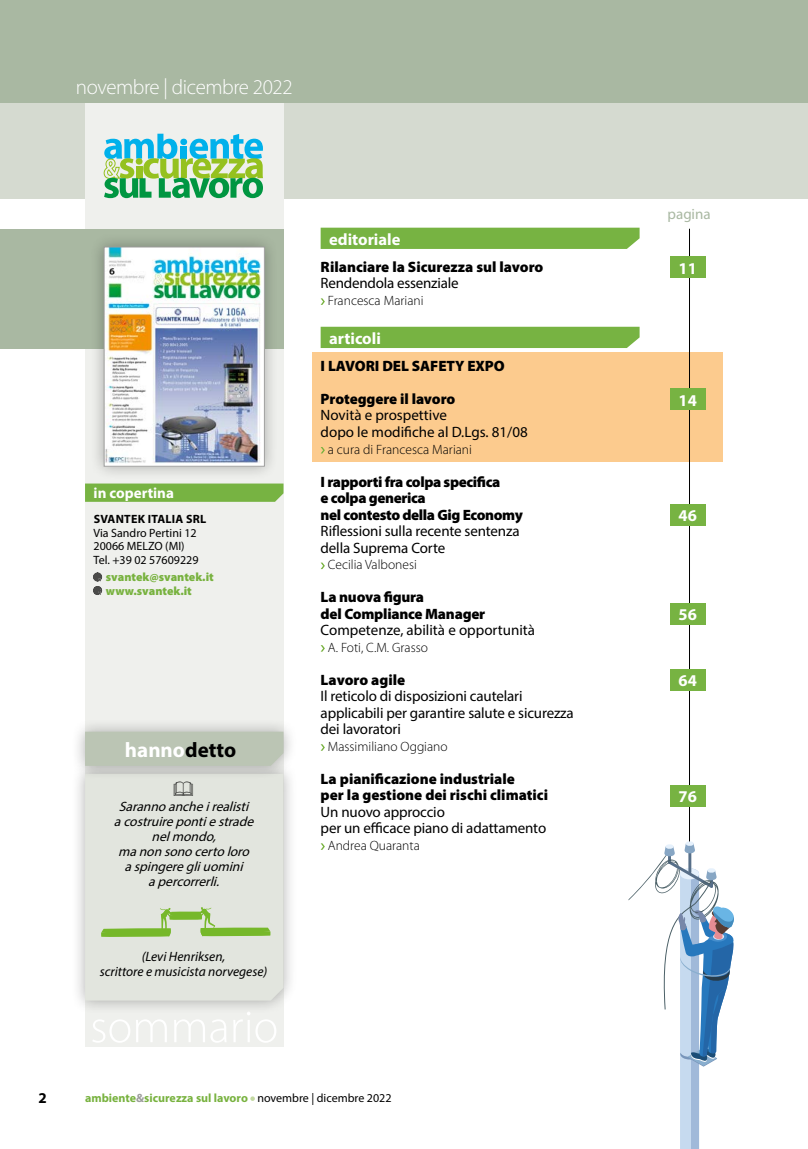
<style>
.page{position:relative;width:808px;height:1149px;background:#fff}
.page>*{position:absolute;margin:0;border:0;box-sizing:border-box;transform-origin:0 0}
.t1{font:300 21px "Myriad Pro";letter-spacing:-.02em;color:#fff}
.t2{font:700 21px "Myriad Pro";color:#fff}
.t3{font:700 16.5px "Myriad Pro";color:#fff}
.t4{font:15px/16.5px "Myriad Pro";letter-spacing:-.01em;color:#000}
.t5{font:900 15px/16.5px "Myriad Pro";letter-spacing:-.005em;color:#000}
.t6{font:900 15px/16.5px "Myriad Pro";letter-spacing:-.025em;color:#000}
.t7{font:700 15px "Myriad Pro";color:#fff}
.t8{font:15px "Myriad Pro";color:#a9b8a2}
.t9{font:700 15px "Myriad Pro";color:#000}
.t10{font:300 13.5px "Myriad Pro";color:#000}
.t11{font:italic 13.5px/15px "Myriad Pro";color:#000;text-align:center}
.t12{font:italic 13.5px/15px "Myriad Pro";color:#000;text-align:center}
.t13{font:12px/13.5px "Myriad Pro";color:#000}
.t14{font:700 12px "Myriad Pro";color:#78b23f}
.t15{font:900 12px/13.5px "Myriad Pro";color:#78b23f}
.t16{font:700 12px "Myriad Pro";letter-spacing:.02em;color:#000}
.s1{color:#000}
.s2{color:#9d9d9c}
.s3{font-weight:400;color:#000}
</style>
<div class="page">
<svg style="left:250px;top:1096px;width:5px;height:4px"></svg>
<div style="left:312px;top:352px;width:411px;height:110px;background:#fccb8e"></div>
<hr style="left:689px;top:229px;width:1px;height:620px;background:#000">
<div style="left:0;top:102px;width:808px;height:96px;background:#d5dad0"></div>
<div style="left:85px;top:43px;width:198px;height:1003px;background:#eff0ed"></div>
<div style="left:0;top:0;width:808px;height:102px;background:#a9b8a2"></div>
<svg style="left:93px;top:572px;width:9px;height:22px"></svg>
<div style="left:85px;top:483px;width:198px;height:18px;background:#77b342"></div>
<div style="left:0;top:229px;width:283px;height:119px;background:#a9b8a2"></div>
<div style="left:90px;top:232px;width:189px;height:248px;background:#000;opacity:.3"></div>
<img style="left:106px;top:249px;width:157px;height:215px">
<div style="left:104px;top:247px;width:161px;height:219px;border:1px solid #9d9d9c"></div>
<svg style="left:174px;top:1014px;width:102px;height:28px"></svg>
<svg style="left:93px;top:1019px;width:74px;height:23px"></svg>
<svg style="left:104px;top:134px;width:159px;height:64px"></svg>
<svg style="left:321px;top:227px;width:318px;height:22px;background:#7cb649"></svg>
<div style="left:670px;top:257px;width:35px;height:21px;background:#77b342"></div>
<svg style="left:321px;top:298px;width:4px;height:7px"></svg>
<div style="left:321px;top:326px;width:318px;height:22px;background:#77b342"></div>
<div style="left:670px;top:389px;width:35px;height:21px;background:#77b342"></div>
<svg style="left:321px;top:447px;width:4px;height:6px"></svg>
<div style="left:670px;top:504px;width:35px;height:21px;background:#77b342"></div>
<svg style="left:321px;top:562px;width:4px;height:7px"></svg>
<div style="left:670px;top:603px;width:35px;height:21px;background:#77b342"></div>
<svg style="left:321px;top:645px;width:4px;height:6px"></svg>
<div style="left:670px;top:669px;width:35px;height:21px;background:#77b342"></div>
<svg style="left:321px;top:744px;width:4px;height:6px"></svg>
<div style="left:670px;top:785px;width:35px;height:21px;background:#77b342"></div>
<svg style="left:321px;top:843px;width:4px;height:6px"></svg>
<div style="left:71px;top:759px;width:227px;height:255px;background:#000;opacity:.3"></div>
<div style="left:85px;top:779px;width:198px;height:221px;background:#e2e5de"></div>
<div style="left:71px;top:717px;width:227px;height:62px;background:#000;opacity:.3"></div>
<div style="left:85px;top:731px;width:198px;height:34px;background:#bbc5b4"></div>
<svg style="left:101px;top:906px;width:169px;height:30px"></svg>
<svg style="left:628px;top:841px;width:106px;height:307px"></svg>
<svg style="left:174px;top:781px;width:19px;height:15px"></svg>
<h1 class="t1" style="left:76px;top:74px;width:218px">novembre | dicembre 2022</h1>
<p class="t7" style="left:94px;top:483px;width:82px">in copertina</p>
<p class="t16" style="left:94px;top:511px;width:114px">SVANTEK ITALIA SRL</p>
<p class="t13" style="left:94px;top:525px;width:106px">Via Sandro Pertini 12<br>20066 MELZO (MI)<br>Tel. +39 02 57609229</p>
<p class="t15" style="left:106px;top:570px;width:109px">svantek@svantek.it www.svantek.it</p>
<h1 class="t2" style="left:125px;top:735px;width:113px">hanno<span class="s1">detto</span></h1>
<p class="t11" style="left:114px;top:798px;width:145px">Sarannoancheirealisti acostruirepontiestrade nelmondo, manonsonocertoloro aspingeregliuomini apercorrerli.</p>
<p class="t12" style="left:100px;top:948px;width:169px">(Levi Henriksen,<br>scrittore e musicista norvegese)</p>
<p class="t8" style="left:667px;top:205px;width:45px">pagina</p>
<p class="t3" style="left:329px;top:228px;width:73px">editoriale</p>
<p class="t5" style="left:321px;top:258px;width:224px">Rilanciare la Sicurezza sul lavoro</p>
<p class="t3" style="left:679px;top:257px;width:20px">11</p>
<p class="t4" style="left:321px;top:275px;width:139px">Rendendola essenziale</p>
<p class="t10" style="left:328px;top:292px;width:97px">Francesca Mariani</p>
<p class="t3" style="left:329px;top:327px;width:53px">articoli</p>
<p class="t5" style="left:321px;top:357px;width:186px">I LAVORI DEL SAFETY EXPO</p>
<p class="t5" style="left:321px;top:390px;width:136px">Proteggere il lavoro</p>
<p class="t3" style="left:679px;top:389px;width:20px">14</p>
<p class="t4" style="left:321px;top:407px;width:209px">Novità e prospettive<br>dopo le modifiche al D.Lgs. 81/08</p>
<p class="t10" style="left:328px;top:440px;width:146px">a cura di Francesca Mariani</p>
<p class="t6" style="left:321px;top:472px;width:204px">I rapporti fra colpa specifica<br>e colpa generica<br>nel contesto della Gig Economy</p>
<p class="t3" style="left:679px;top:505px;width:20px">46</p>
<p class="t4" style="left:321px;top:522px;width:200px">Riflessioni sulla recente sentenza della Suprema Corte</p>
<p class="t10" style="left:328px;top:556px;width:91px">Cecilia Valbonesi</p>
<p class="t5" style="left:321px;top:588px;width:166px">La nuova figura<br>del Compliance Manager</p>
<p class="t3" style="left:679px;top:603px;width:20px">56</p>
<p class="t4" style="left:321px;top:621px;width:216px">Competenze, abilità e opportunità</p>
<p class="t10" style="left:328px;top:638px;width:102px">A. Foti, C.M. Grasso</p>
<p class="t5" style="left:321px;top:670px;width:86px">Lavoro agile</p>
<p class="t3" style="left:679px;top:669px;width:20px">64</p>
<p class="t4" style="left:321px;top:687px;width:255px">Il reticolo di disposizioni cautelari applicabili per garantire salute e sicurezza dei lavoratori</p>
<p class="t10" style="left:328px;top:737px;width:121px">Massimiliano Oggiano</p>
<p class="t5" style="left:321px;top:769px;width:229px">La pianificazione industriale<br>per la gestione dei rischi climatici</p>
<p class="t3" style="left:679px;top:785px;width:20px">76</p>
<p class="t4" style="left:321px;top:803px;width:227px">Un nuovo approccio<br>per un efficace piano di adattamento</p>
<p class="t10" style="left:328px;top:836px;width:93px">Andrea Quaranta</p>
<p class="t9" style="left:38px;top:1087px;width:10px">2</p>
<p class="t14" style="left:85px;top:1089px;width:308px">ambiente<span class="s2">&amp;</span>sicurezza sul lavoro <span class="s3">novembre | dicembre 2022</span></p>
</div>
